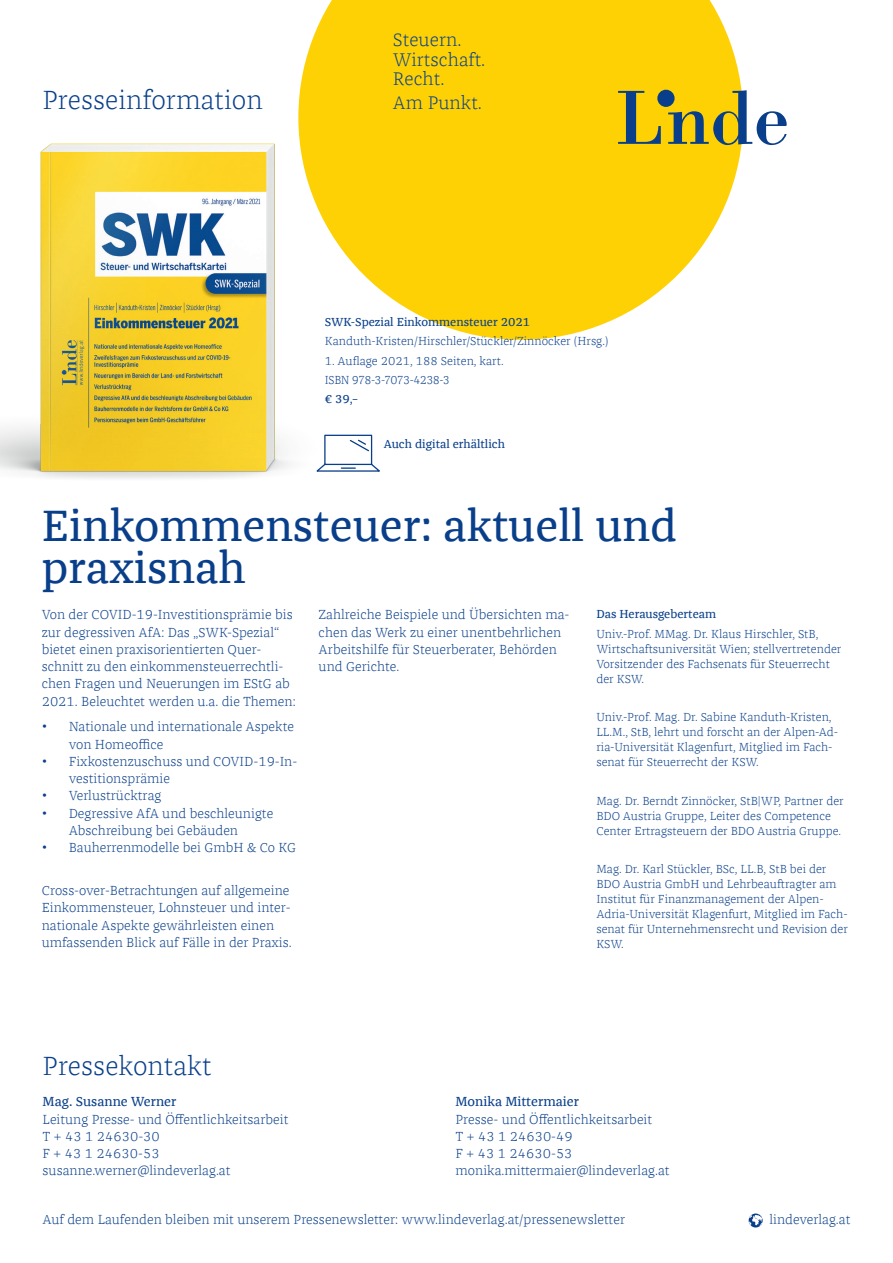
<style>
.page{position:relative;width:893px;height:1263px;background:#fff}
.page>*{position:absolute;margin:0;border:0;box-sizing:border-box;transform-origin:0 0}
.Headline{font:45px/42px "Franziska Offc Pro";color:#093f8a}
.Headline-2{font:300 27px "Franziska Offc Pro";color:#093f8a}
.t1{font:300 18.75px/19.5px "Franziska Offc Pro";color:#093f8a}
.Fließtext{font:300 13.5px/17.2px "Franziska Offc Pro";color:#093f8a}
.Autorentext_bibiogra{font:300 12px/15px "Franziska Offc Pro";color:#093f8a}
.Autorentext_bibiogra-2{font:12px "Franziska Offc Pro";color:#093f8a}
.Autorentext_bibiogra-3{font:300 12px "Franziska Offc Pro";letter-spacing:-.055em;color:#093f8a;scale:.96 1}
.s1{font-size:16.5px}
.s2{font-weight:400}
</style>
<div class="page">
<svg style="left:298px;top:0;width:444px;height:340px;background:#fed625"></svg>
<svg style="left:618px;top:91px;width:43px;height:53px;background:#b0a22f"></svg>
<svg style="left:668px;top:90px;width:119px;height:55px"></svg>
<div style="left:657px;top:90px;width:18px;height:17px;background:#093f8a;border-radius:50%"></div>
<svg style="left:749px;top:1213px;width:14px;height:14px"></svg>
<img style="left:0;top:121px;width:499px;height:358px">
<p class="Headline-2" style="left:43px;top:83px;width:222px">Presseinformation</p>
<p class="t1" style="left:393px;top:30px;width:94px">Steuern.<br>Wirtschaft.<br>Recht.</p>
<p class="t1" style="left:393px;top:92px;width:91px">Am Punkt.</p>
<p class="Autorentext_bibiogra-2" style="left:325px;top:315px;width:207px">SWK-Spezial Einkommensteuer 2021</p>
<p class="Autorentext_bibiogra" style="left:325px;top:334px;width:285px">Kanduth-Kristen/Hirschler/Stückler/Zinnöcker (Hrsg.)</p>
<p class="Autorentext_bibiogra" style="left:325px;top:353px;width:180px">1. Auflage 2021, 188 Seiten, kart.</p>
<p class="Autorentext_bibiogra-3" style="left:325px;top:372px;width:132px">ISBN 978-3-7073-4238-3</p>
<p class="Autorentext_bibiogra-2" style="left:325px;top:392px;width:35px">€ 39,–</p>
<p class="Autorentext_bibiogra-2" style="left:384px;top:437px;width:123px">Auch digital erhältlich</p>
<p class="Headline" style="left:42px;top:504px;width:636px">Einkommensteuer: aktuell und praxisnah</p>
<p class="Fließtext" style="left:42px;top:606px;width:255px">Von der COVID-19-Investitionsprämie bis zur degressiven AfA: Das „SWK-Spezial“ bietet einen praxisorientierten Quer&shy;schnitt zu den einkommensteuerrechtli&shy;chen Fragen und Neuerungen im EStG ab 2021. Beleuchtet werden u.a. die Themen:</p>
<p class="Fließtext" style="left:69px;top:718px;width:227px;text-indent:-27px"><span class="s1">•</span> Nationale und internationale Aspekte von Homeoffice</p>
<p class="Fließtext" style="left:69px;top:752px;width:230px;text-indent:-27px"><span class="s1">•</span> Fixkostenzuschuss und COVID-19-In&shy;vestitionsprämie</p>
<p class="Fließtext" style="left:42px;top:787px;width:121px"><span class="s1">•</span> Verlustrücktrag</p>
<p class="Fließtext" style="left:69px;top:804px;width:206px;text-indent:-27px"><span class="s1">•</span> Degressive AfA und beschleunigte<br>Abschreibung bei Gebäuden</p>
<p class="Fließtext" style="left:42px;top:839px;width:256px"><span class="s1">•</span> Bauherrenmodelle bei GmbH &amp; Co KG</p>
<p class="Fließtext" style="left:42px;top:882px;width:252px">Cross-over-Betrachtungen auf allgemeine Einkommensteuer, Lohnsteuer und inter&shy;nationale Aspekte gewährleisten einen umfassenden Blick auf Fälle in der Praxis.</p>
<p class="Fließtext" style="left:319px;top:606px;width:252px">Zahlreiche Beispiele und Übersichten ma&shy;chen das Werk zu einer unentbehrlichen Arbeitshilfe für Steuerberater, Behörden und Gerichte.</p>
<p class="Autorentext_bibiogra-2" style="left:596px;top:607px;width:121px">Das Herausgeberteam</p>
<p class="Autorentext_bibiogra" style="left:596px;top:626px;width:246px">Univ.-Prof. MMag. Dr. Klaus Hirschler, StB, Wirtschaftsuniversität Wien; stellvertretender Vorsitzender des Fachsenats für Steuerrecht der KSW.</p>
<p class="Autorentext_bibiogra" style="left:596px;top:709px;width:243px">Univ.-Prof. Mag. Dr. Sabine Kanduth-Kristen, LL.M., StB, lehrt und forscht an der Alpen-Ad&shy;ria-Universität Klagenfurt, Mitglied im Fach&shy;senat für Steuerrecht der KSW.</p>
<p class="Autorentext_bibiogra" style="left:596px;top:793px;width:249px">Mag. Dr. Berndt Zinnöcker, StB|WP, Partner der<br>BDO Austria Gruppe, Leiter des Competence<br>Center Ertragsteuern der BDO Austria Gruppe.</p>
<p class="Autorentext_bibiogra" style="left:596px;top:861px;width:253px">Mag. Dr. Karl Stückler, BSc, LL.B, StB bei der BDO Austria GmbH und Lehrbeauftragter am Institut für Finanzmanagement der Alpen-Adria-Universität Klagenfurt, Mitglied im Fach&shy;senat für Unternehmensrecht und Revision der KSW.</p>
<p class="Headline-2" style="left:43px;top:1049px;width:170px">Pressekontakt</p>
<p class="Fließtext" style="left:43px;top:1093px;width:247px"><span class="s2">Mag. Susanne Werner<br></span>Leitung Presse- und Öffentlichkeitsarbeit<br>T + 43 1 24630-30<br>F + 43 1 24630-53 susanne.werner@lindeverlag.at</p>
<p class="Fließtext" style="left:456px;top:1093px;width:216px"><span class="s2">Monika Mittermaier<br></span>Presse- und Öffentlichkeitsarbeit<br>T + 43 1 24630-49<br>F + 43 1 24630-53 monika.mittermaier@lindeverlag.at</p>
<p class="Fließtext" style="left:43px;top:1211px;width:584px">Auf dem Laufenden bleiben mit unserem Pressenewsletter: www.lindeverlag.at/pressenewsletter</p>
<p class="Fließtext" style="left:769px;top:1211px;width:83px">lindeverlag.at</p>
</div>
